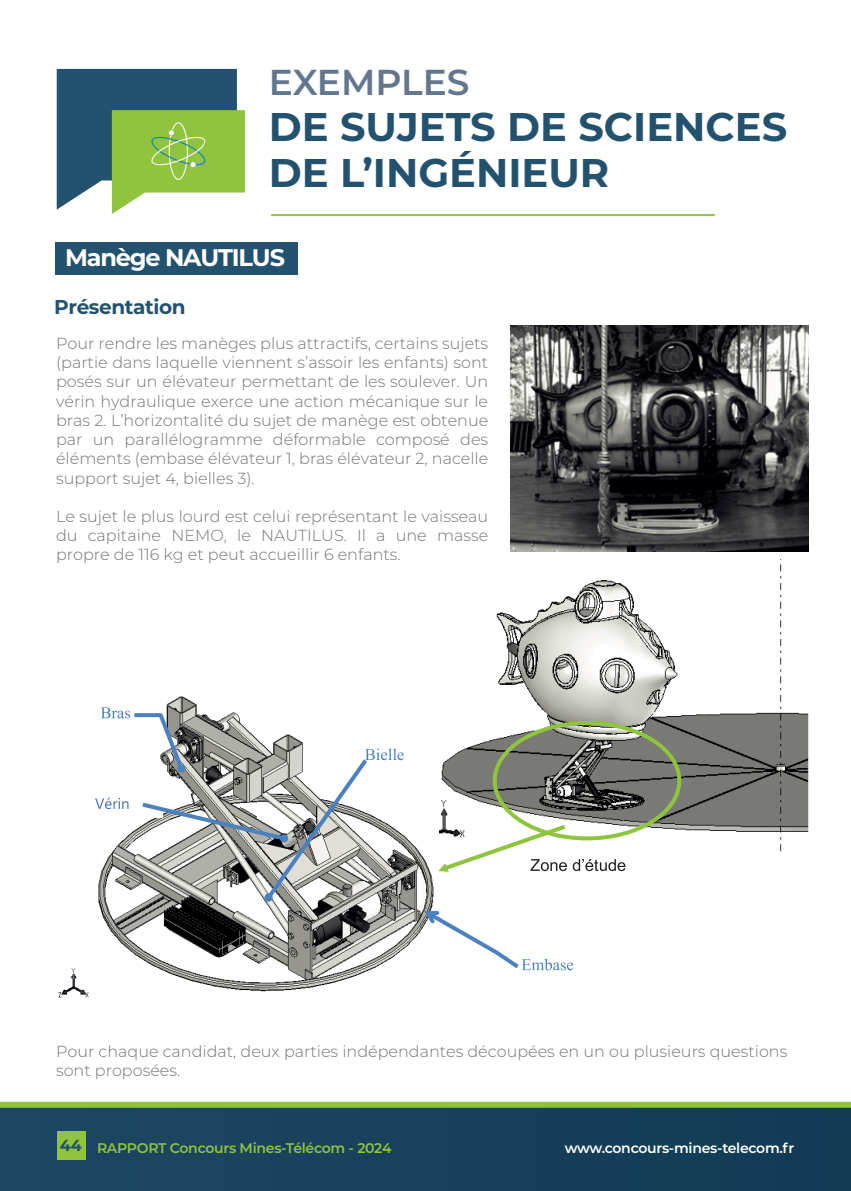
<style>
.page{position:relative;width:851px;height:1191px;background:#fff}
.page>*{position:absolute;margin:0;border:0;box-sizing:border-box;transform-origin:0 0}
.t1{font:700 40px/46px "Montserrat";color:#23526f}
.t2{font:600 36px "Montserrat";color:#62768e}
.t3{font:700 24px "Montserrat";letter-spacing:-.05em;color:#fff}
.t4{font:700 20px "Montserrat";letter-spacing:-.02em;color:#23526f}
.t5{font:300 16px/19.2px "Montserrat";color:#717575;text-align:justify}
.t6{font:600 14px "Montserrat";letter-spacing:-.02em;color:#90c43d}
.t7{font:600 14px "Montserrat";letter-spacing:-.02em;color:#fff}
.s1{font-weight:700;font-size:16px;color:#23526f}
</style>
<div class="page">
<img style="left:510px;top:325px;width:298px;height:227px">
<img style="left:441px;top:559px;width:367px;height:292px">
<img style="left:58px;top:696px;width:376px;height:302px">
<div style="left:55px;top:242px;width:243px;height:32px;background:#23526f"></div>
<hr style="left:271px;top:214px;width:443px;height:2px;background:#90c43d">
<svg style="left:57px;top:69px;width:188px;height:145px;background:#719a72"></svg>
<div style="left:492px;top:721px;width:189px;height:119px;border:4px solid #8fc43e;border-radius:50%"></div>
<svg style="left:438px;top:821px;width:187px;height:51px"></svg>
<svg style="left:421px;top:907px;width:152px;height:65px"></svg>
<div style="left:85px;top:694px;width:61px;height:37px;background:#fff"></div>
<div style="left:353px;top:738px;width:80px;height:32px;background:#fff"></div>
<div style="left:84px;top:786px;width:79px;height:32px;background:#fff"></div>
<svg style="left:95px;top:707px;width:308px;height:196px"></svg>
<div style="left:0;top:1104px;width:850px;height:87px;background:#18415b"></div>
<div style="left:0;top:1101px;width:850px;height:6px;background:#90c43d"></div>
<div style="left:57px;top:1131px;width:29px;height:29px;background:#90c43d"></div>
<h2 class="t2" style="left:269px;top:57px;width:202px">EXEMPLES</h2>
<h1 class="t1" style="left:269px;top:102px;width:520px">DE SUJETS DE SCIENCES<br>DE L’INGÉNIEUR</h1>
<h3 class="t3" style="left:65px;top:240px;width:221px">Manège NAUTILUS</h3>
<p class="t4" style="left:54px;top:292px;width:133px">Présentation</p>
<p class="t5" style="left:56px;top:333px;width:434px">Pour rendre les manèges plus attractifs, certains sujets (partie dans laquelle viennent s’assoir les enfants) sont posés sur un élévateur permettant de les soulever. Un vérin hydraulique exerce une action mécanique sur le bras 2. L’horizontalité du sujet de manège est obtenue par un parallélogramme déformable composé des éléments (embase élévateur 1, bras élévateur 2, nacelle support sujet 4, bielles 3).</p>
<p class="t5" style="left:56px;top:506px;width:433px">Le sujet le plus lourd est celui représentant le vaisseau du capitaine NEMO, le NAUTILUS. Il a une masse propre de 116 kg et peut accueillir 6 enfants.</p>
<p class="t5" style="left:56px;top:1041px;width:732px">Pour chaque candidat, deux parties indépendantes découpées en un ou plusieurs questions sont proposées.</p>
<p class="t6" style="left:60px;top:1137px;width:333px"><span class="s1">44</span> RAPPORT Concours Mines-Télécom - 2024</p>
<p class="t7" style="left:564px;top:1137px;width:231px">www.concours-mines-telecom.fr</p>
</div>
